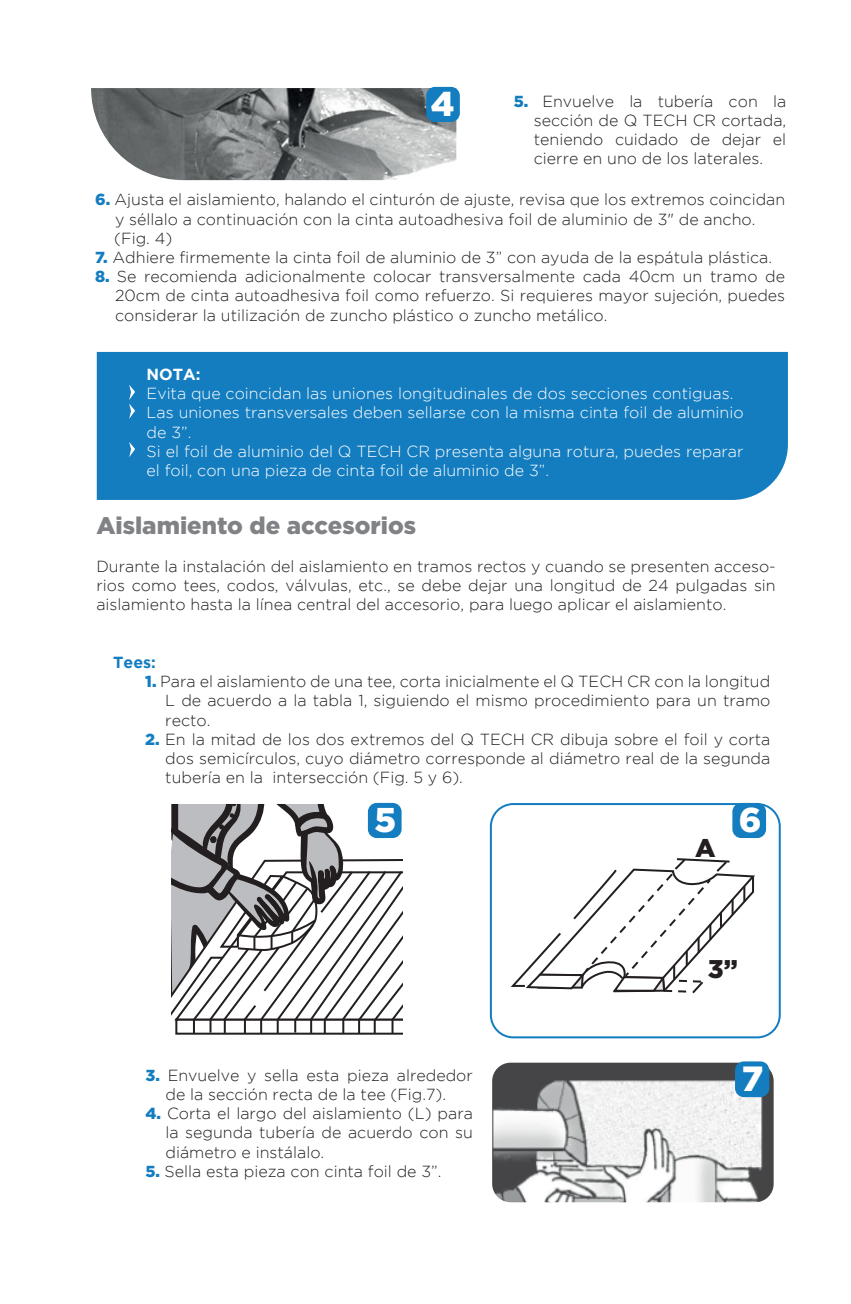
<style>
.page{position:relative;width:851px;height:1304px;background:#fff}
.page>*{position:absolute;margin:0;border:0;box-sizing:border-box;transform-origin:0 0}
.t1{font:900 35px "Gotham";color:#fff}
.t2{font:900 34.4px "Gotham";color:#fff}
.t3{font:900 25.6px "Gotham";color:#231f20}
.t4{font:900 24px "Gotham";color:#808285}
.t5{font:300 16px/19.2px "Gotham";color:#231f20;text-align:justify}
.t6{font:300 16px/19.2px "Gotham";color:#fff}
.t7{font:700 16px "Gotham";color:#fff}
.t8{font:700 16px "Gotham";color:#147dc0}
.s1{font-weight:900;color:#147dc0}
</style>
<div class="page">
<img style="left:91px;top:88px;width:365px;height:92px">
<div style="left:97px;top:352px;width:690px;height:148px;background:#147dc0"></div>
<svg style="left:129px;top:385px;width:6px;height:34px"></svg>
<svg style="left:129px;top:442px;width:6px;height:15px"></svg>
<svg style="left:172px;top:805px;width:231px;height:230px"></svg>
<div style="left:368px;top:803px;width:33px;height:35px;background:#147dc0;border-radius:9px"></div>
<div style="left:732px;top:803px;width:34px;height:35px;background:#147dc0;border-radius:9px"></div>
<svg style="left:511px;top:858px;width:244px;height:136px"></svg>
<div style="left:490px;top:803px;width:290px;height:235px;border:2px solid #147dc0;border-radius:22px"></div>
<img style="left:492px;top:1063px;width:281px;height:139px">
<div style="left:735px;top:1061px;width:34px;height:36px;background:#147dc0;border-radius:9px"></div>
<div style="left:426px;top:87px;width:34px;height:35px;background:#147dc0;border-radius:9px"></div>
<h2 class="t2" style="left:430px;top:80px;width:25px">4</h2>
<p class="t5" style="left:533px;top:91px;width:254px;text-indent:-20px"><span class="s1">5.</span> Envuelve la tubería con la sección de Q TECH CR cortada, teniendo cuidado de dejar el cierre en uno de los laterales.</p>
<p class="t5" style="left:114px;top:190px;width:672px;text-align:left;text-indent:-19px"><span class="s1">6.</span> Ajusta el aislamiento, halando el cinturón de ajuste, revisa que los extremos coincidan y séllalo a continuación con la cinta autoadhesiva foil de aluminio de 3" de ancho. (Fig. 4)</p>
<p class="t5" style="left:95px;top:247px;width:678px"><span class="s1">7.</span> Adhiere firmemente la cinta foil de aluminio de 3” con ayuda de la espátula plástica.</p>
<p class="t5" style="left:115px;top:267px;width:671px;text-indent:-20px"><span class="s1">8.</span> Se recomienda adicionalmente colocar transversalmente cada 40cm un tramo de 20cm de cinta autoadhesiva foil como refuerzo. Si requieres mayor sujeción, puedes considerar la utilización de zuncho plástico o zuncho metálico.</p>
<p class="t7" style="left:147px;top:365px;width:55px">NOTA:</p>
<p class="t6" style="left:147px;top:384px;width:598px">Evita que coincidan las uniones longitudinales de dos secciones contiguas.<br>Las uniones transversales deben sellarse con la misma cinta foil de aluminio de 3”.<br>Si el foil de aluminio del Q TECH CR presenta alguna rotura, puedes reparar el foil, con una pieza de cinta foil de aluminio de 3”.</p>
<h3 class="t4" style="left:96px;top:509px;width:321px">Aislamiento de accesorios</h3>
<p class="t5" style="left:96px;top:557px;width:680px">Durante la instalación del aislamiento en tramos rectos y cuando se presenten acceso&shy;rios como tees, codos, válvulas, etc., se debe dejar una longitud de 24 pulgadas sin aislamiento hasta la línea central del accesorio, para luego aplicar el aislamiento.</p>
<p class="t8" style="left:113px;top:653px;width:44px">Tees:</p>
<p class="t5" style="left:165px;top:672px;width:606px;text-indent:-20px"><span class="s1">1.</span> Para el aislamiento de una tee, corta inicialmente el Q TECH CR con la longitud L de acuerdo a la tabla 1, siguiendo el mismo procedimiento para un tramo recto.</p>
<p class="t5" style="left:165px;top:729px;width:606px;text-indent:-20px"><span class="s1">2.</span> En la mitad de los dos extremos del Q TECH CR dibuja sobre el foil y corta dos semicírculos, cuyo diámetro corresponde al diámetro real de la segunda tubería en la intersección (Fig. 5 y 6).</p>
<h2 class="t2" style="left:374px;top:796px;width:23px">5</h2>
<h2 class="t2" style="left:738px;top:796px;width:24px">6</h2>
<h3 class="t3" style="left:695px;top:830px;width:22px">A</h3>
<p class="t5" style="left:145px;top:1065px;width:329px;text-align:center"><span class="s1">3.</span> Envuelve y sella esta pieza alrededor de la sección recta de la tee (Fig.7).</p>
<p class="t5" style="left:165px;top:1104px;width:309px;text-indent:-20px"><span class="s1">4.</span> Corta el largo del aislamiento (L) para la segunda tubería de acuerdo con su diámetro e instálalo.</p>
<p class="t5" style="left:145px;top:1161px;width:297px"><span class="s1">5.</span> Sella esta pieza con cinta foil de 3”.</p>
<h3 class="t3" style="left:707px;top:952px;width:31px">3”</h3>
<h1 class="t1" style="left:741px;top:1055px;width:23px">7</h1>
</div>
